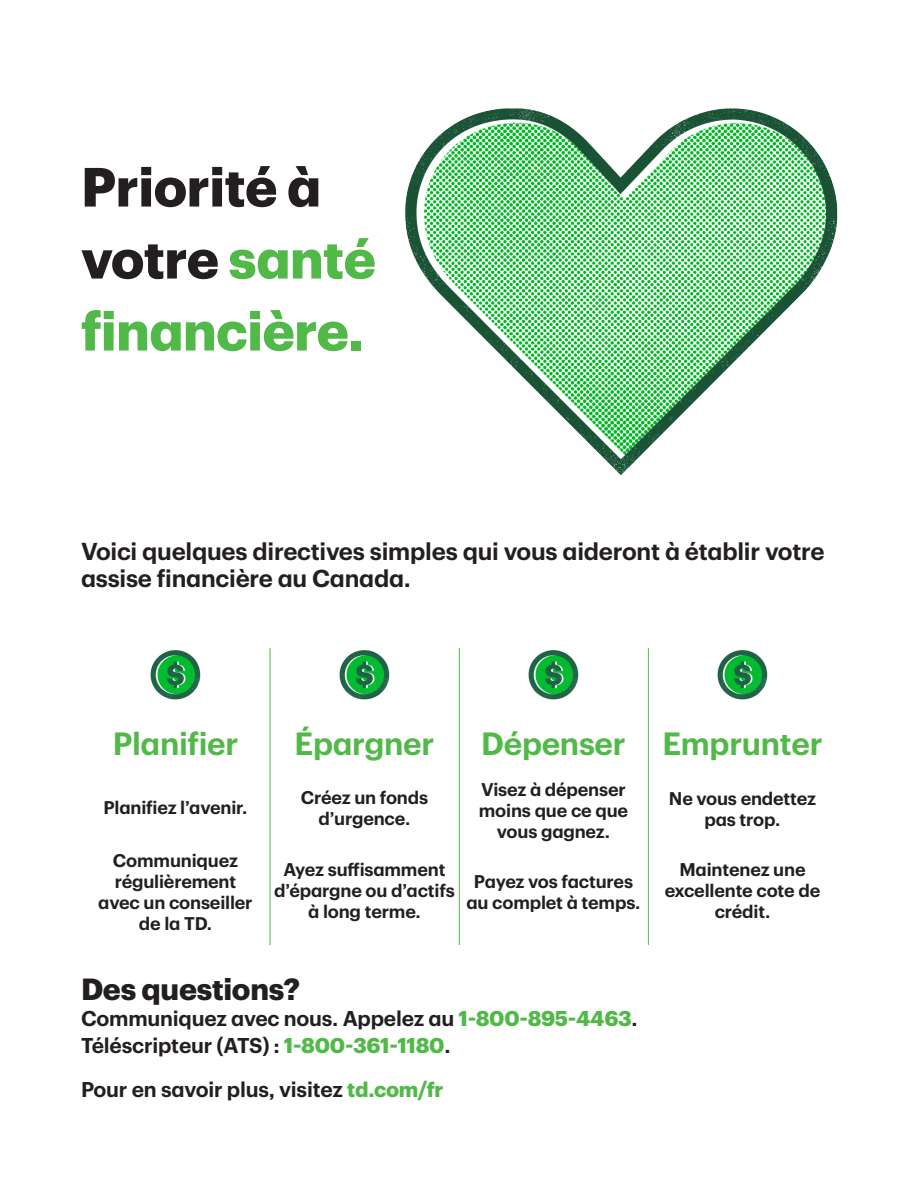
<style>
.page{position:relative;width:918px;height:1188px;background:#fff}
.page>*{position:absolute;margin:0;border:0;box-sizing:border-box;transform-origin:0 0}
.t1{font:700 54px/72px "TD Graphik";letter-spacing:-.01em;color:#51b948}
.t2{font:600 31.5px "TD Graphik";letter-spacing:-.01em;color:#51b948}
.t3{font:700 30px "TD Graphik";letter-spacing:-.01em;color:#231f20}
.t4{font:600 24px/27px "TD Graphik";letter-spacing:-.01em;color:#231f20}
.t5{font:600 21px/27px "TD Graphik";letter-spacing:-.01em;color:#231f20}
.t6{font:600 18px/21px "TD Graphik";letter-spacing:-.01em;color:#231f20;text-align:center}
.s1{color:#231f20}
.s2{font-weight:700;color:#51b948}
</style>
<div class="page">
<img style="left:405px;top:108px;width:433px;height:367px">
<hr style="left:270px;top:648px;width:1px;height:297px;background:#51b948">
<hr style="left:459px;top:648px;width:1px;height:297px;background:#51b948">
<hr style="left:648px;top:648px;width:1px;height:297px;background:#51b948">
<img style="left:528px;top:650px;width:51px;height:50px">
<img style="left:339px;top:650px;width:51px;height:50px">
<img style="left:717px;top:650px;width:51px;height:50px">
<img style="left:150px;top:650px;width:51px;height:50px">
<p class="t1" style="left:81px;top:147px;width:296px"><span class="s1">Priorité à votre</span> santé financière.</p>
<p class="t4" style="left:81px;top:536px;width:745px">Voici quelques directives simples qui vous aideront à établir votre assise financière au Canada.</p>
<p class="t2" style="left:113px;top:719px;width:127px">Planifier</p>
<p class="t6" style="left:103px;top:796px;width:146px">Planifiez l’avenir.</p>
<p class="t6" style="left:98px;top:849px;width:156px">Communiquez régulièrement avec un conseiller de la TD.</p>
<p class="t2" style="left:295px;top:719px;width:141px">Épargner</p>
<p class="t6" style="left:301px;top:785px;width:129px">Créez un fonds d’urgence.</p>
<p class="t6" style="left:274px;top:858px;width:182px">Ayez suffisamment d’épargne ou d’actifs à long terme.</p>
<p class="t2" style="left:481px;top:719px;width:146px">Dépenser</p>
<p class="t6" style="left:479px;top:778px;width:151px">Visez à dépenser moins que ce que vous gagnez.</p>
<p class="t6" style="left:466px;top:870px;width:176px">Payez vos factures au complet à temps.</p>
<p class="t3" style="left:81px;top:965px;width:221px">Des questions?</p>
<p class="t5" style="left:81px;top:1003px;width:558px">Communiquez avec nous. Appelez au <span class="s2">1-800-895-4463</span>.<br>Téléscripteur (ATS) : <span class="s2">1-800-361-1180</span>.</p>
<p class="t5" style="left:81px;top:1075px;width:364px">Pour en savoir plus, visitez <span class="s2">td.com/fr</span></p>
<p class="t2" style="left:662px;top:719px;width:162px">Emprunter</p>
<p class="t6" style="left:669px;top:787px;width:149px">Ne vous endettez pas trop.</p>
<p class="t6" style="left:665px;top:858px;width:157px">Maintenez une excellente cote de crédit.</p>
</div>
